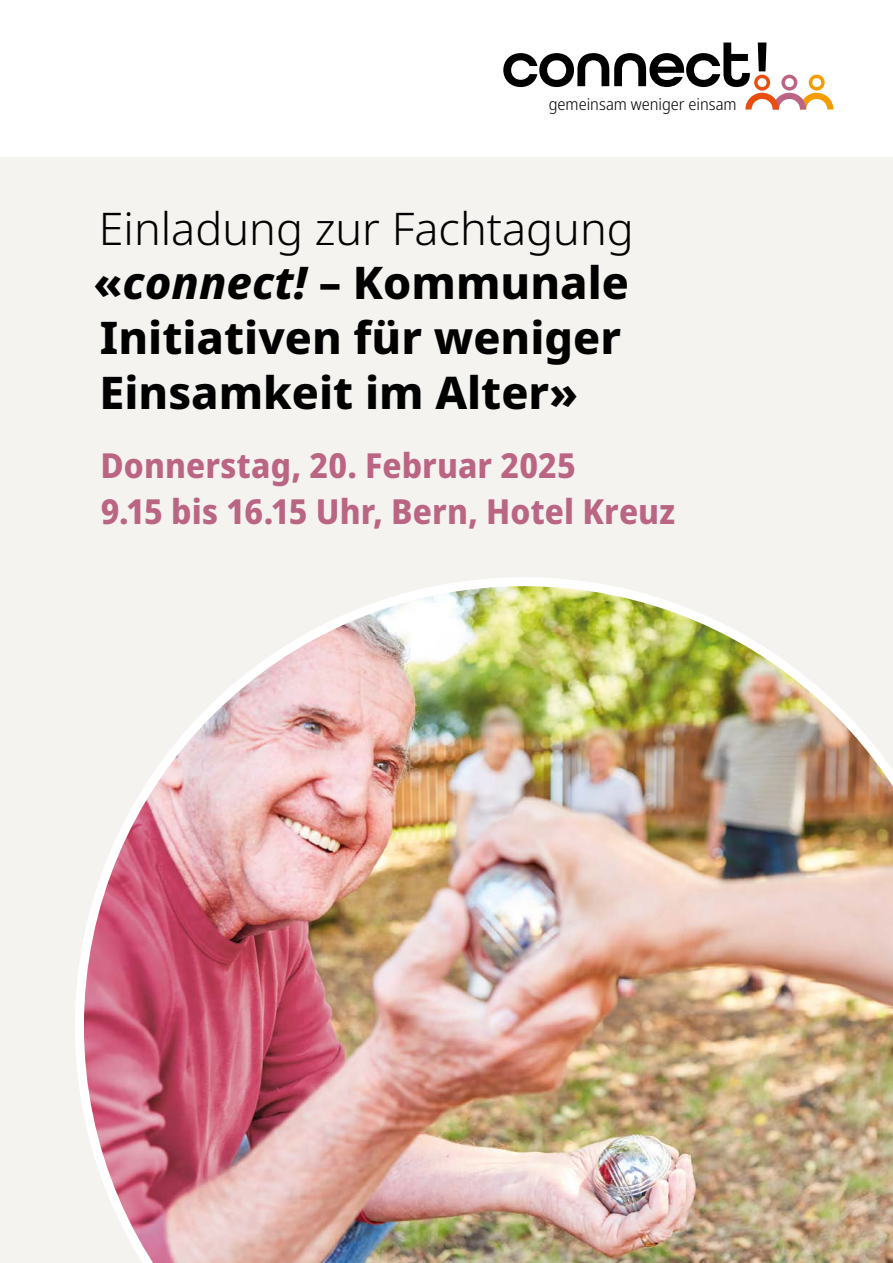
<style>
.page{position:relative;width:893px;height:1263px;background:#fff}
.page>*{position:absolute;margin:0;border:0;box-sizing:border-box;transform-origin:0 0}
.t1{font:800 45px/54.6px "Noto Sans";color:#000}
.t2{font:800 semi-condensed 34.5px/46.8px "Noto Sans";letter-spacing:.005em;color:#bb6584}
.t3{font:300 semi-condensed 16.35px "Noto Sans";color:#000}
.s1{font-weight:300}
.s2{font-style:italic}
</style>
<div class="page">
<div style="left:0;top:158px;width:893px;height:1105px;background:#f4f3f0"></div>
<svg style="left:503px;top:43px;width:330px;height:66px"></svg>
<img style="left:75px;top:577px;width:818px;height:686px">
<p class="t3" style="left:549px;top:92px;width:189px">gemeinsam weniger einsam</p>
<p class="t1" style="left:94px;top:202px;width:542px"><span class="s1">Einladung zur Fachtagung </span>«<span class="s2">connect!</span> – Kommunale<br>Initiativen für weniger<br>Einsamkeit im Alter»</p>
<p class="t2" style="left:101px;top:442px;width:576px">Donnerstag, 20. Februar 2025<br>9.15 bis 16.15 Uhr, Bern, Hotel Kreuz</p>
</div>
